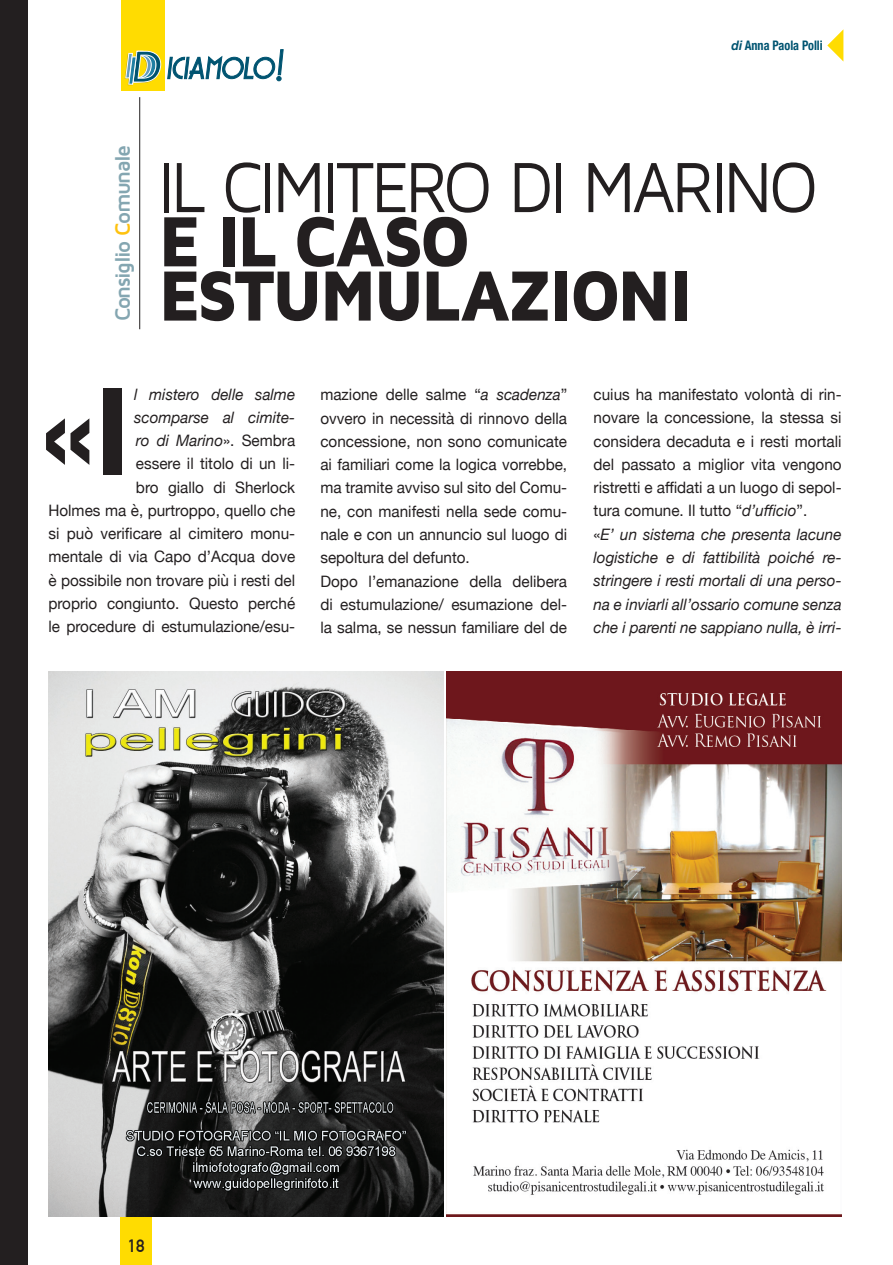
<style>
.page{position:relative;width:893px;height:1265px;background:#fff}
.page>*{position:absolute;margin:0;border:0;box-sizing:border-box;transform-origin:0 0}
.t1{font:700 121.62px "Helvetica Neue";color:#231f20}
.t2{font:900 73.5px "Maven Pro";letter-spacing:-.05em;color:#231f20;scale:.94 1}
.t3{font:73.5px "Maven Pro";letter-spacing:-.05em;color:#231f20;scale:.91 1}
.t4{font:700 21.18px "Maven Pro";letter-spacing:-.065em;color:#84a6b1}
.t5{font:700 17.5px "DIN Alternate";color:#231f20}
.t6{font:15.75px/23.3px "Helvetica Neue";color:#231f20}
.t7{font:700 condensed 13.12px "Helvetica Neue";color:#005471;scale:.93 1}
.s1{font-style:italic;font-stretch:normal}
.s2{color:#fec210}
.s3{font-style:italic}
</style>
<div class="page">
<div style="left:120px;top:1215px;width:31px;height:50px;background:#ffdc01"></div>
<div style="left:121px;top:0;width:43px;height:90px;background:#ffdc01"></div>
<svg style="left:125px;top:49px;width:159px;height:36px"></svg>
<hr style="left:139px;top:97px;width:1px;height:232px;background:#231f20">
<svg style="left:827px;top:30px;width:16px;height:31px"></svg>
<div style="left:0;top:0;width:27px;height:1265px;background:#231f20"></div>
<img style="left:446px;top:672px;width:396px;height:545px">
<img style="left:48px;top:672px;width:396px;height:545px">
<p class="t7" style="left:732px;top:34px;width:100px"><span class="s1">di</span> Anna Paola Polli</p>
<h3 class="t4" style="left:111px;top:321px;width:178px;rotate:-90deg">Consiglio <span class="s2">C</span>omunale</h3>
<h2 class="t3" style="left:158px;top:149px;width:727px">IL CIMITERO DI MARINO</h2>
<h2 class="t2" style="left:158px;top:202px;width:334px">E IL CASO</h2>
<h2 class="t2" style="left:158px;top:256px;width:570px">ESTUMULAZIONI</h2>
<h1 class="t1" style="left:41px;top:336px;width:90px">«I</h1>
<p class="t6" style="left:48px;top:383px;width:248px;text-align:right"><span class="s3">l mistero delle salme<br>scomparse al cimite-<br>ro di Marino</span>». Sembra<br>essere il titolo di un li-<br>bro giallo di Sherlock<br>Holmes ma è, purtroppo, quello che si può verificare al cimitero monu&shy;mentale di via Capo d’Acqua dove è possibile non trovare più i resti del proprio congiunto. Questo perché le procedure di estumulazione/esu-</p>
<p class="t6" style="left:320px;top:384px;width:248px">mazione delle salme “<span class="s3">a scadenza</span>” ovvero in necessità di rinnovo della concessione, non sono comunicate ai familiari come la logica vorrebbe, ma tramite avviso sul sito del Comu&shy;ne, con manifesti nella sede comu&shy;nale e con un annuncio sul luogo di sepoltura del defunto.<br>Dopo l’emanazione della delibera di estumulazione/ esumazione del&shy;la salma, se nessun familiare del de</p>
<p class="t6" style="left:594px;top:384px;width:250px">cuius ha manifestato volontà di rin&shy;novare la concessione, la stessa si considera decaduta e i resti mortali del passato a miglior vita vengono ristretti e affidati a un luogo di sepol&shy;tura comune. Il tutto “<span class="s3">d’ufficio</span>”.<br>«<span class="s3">E’ un sistema che presenta lacune logistiche e di fattibilità poiché re&shy;stringere i resti mortali di una perso&shy;na e inviarli all’ossario comune senza che i parenti ne sappiano nulla, è irri-</span></p>
<p class="t5" style="left:128px;top:1232px;width:18px">18</p>
</div>
